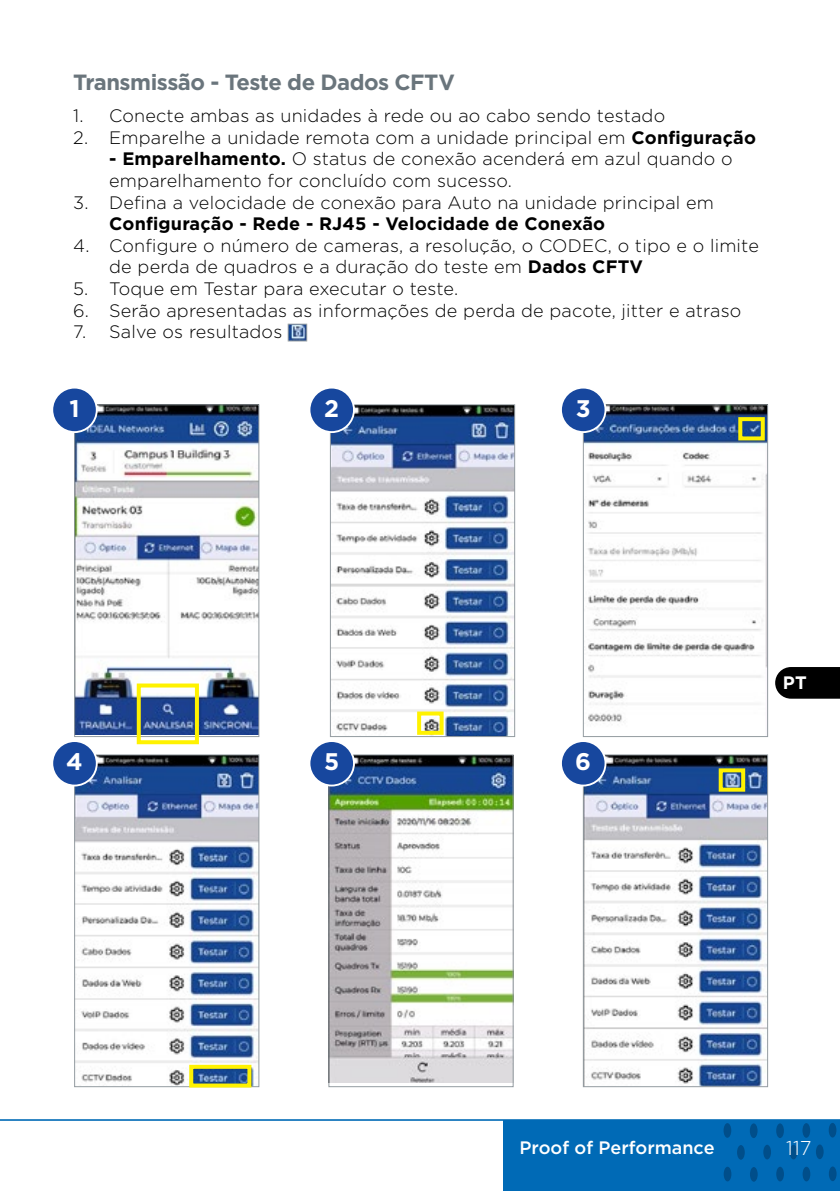
<style>
.page{position:relative;width:840px;height:1191px;background:#fff}
.page>*{position:absolute;margin:0;border:0;box-sizing:border-box;transform-origin:0 0}
.t1{font:700 24px "Gotham";color:#fff}
.t2{font:700 22px "Gotham";letter-spacing:-.025em;color:#6a757c}
.t3{font:300 20px "Gotham";color:#fff}
.t4{font:300 18px/21.6px "Gotham";letter-spacing:.01em;color:#000}
.t5{font:700 18px "Gotham";letter-spacing:.01em;color:#000}
.t6{font:500 18px "Gotham";color:#fff}
.t7{font:700 18px "Gotham";color:#fff}
.s1{font-weight:700}
</style>
<div class="page">
<div style="left:503px;top:1120px;width:336px;height:71px;background:#006ab6"></div>
<div style="left:723px;top:1166px;width:8px;height:15px;background:#004e8a;border-radius:50%"></div>
<div style="left:723px;top:1123px;width:7px;height:14px;background:#004e8a;border-radius:50%"></div>
<div style="left:736px;top:1145px;width:8px;height:14px;background:#004e8a;border-radius:50%"></div>
<div style="left:749px;top:1167px;width:8px;height:14px;background:#004e8a;border-radius:50%"></div>
<svg style="left:762px;top:1144px;width:8px;height:15px"></svg>
<svg style="left:775px;top:1166px;width:8px;height:15px"></svg>
<div style="left:789px;top:1144px;width:8px;height:15px;background:#004e8a;border-radius:50%"></div>
<div style="left:802px;top:1166px;width:7px;height:15px;background:#004e8a;border-radius:50%"></div>
<div style="left:749px;top:1123px;width:8px;height:15px;background:#004e8a;border-radius:50%"></div>
<div style="left:775px;top:1123px;width:8px;height:15px;background:#004e8a;border-radius:50%"></div>
<div style="left:802px;top:1123px;width:7px;height:14px;background:#004e8a;border-radius:50%"></div>
<div style="left:815px;top:1144px;width:8px;height:15px;background:#004e8a;border-radius:50%"></div>
<div style="left:828px;top:1166px;width:8px;height:15px;background:#004e8a;border-radius:50%"></div>
<div style="left:828px;top:1122px;width:7px;height:15px;background:#004e8a;border-radius:50%"></div>
<hr style="left:0;top:1119px;width:839px;height:1px;background:#006ab6">
<img style="left:290px;top:326px;width:14px;height:13px">
<div style="left:288px;top:324px;width:18px;height:17px;border:1px solid #949ca1"></div>
<img style="left:76px;top:407px;width:181px;height:327px">
<div style="left:74px;top:405px;width:185px;height:331px;border:1px solid #949ca1"></div>
<img style="left:332px;top:407px;width:180px;height:327px">
<div style="left:330px;top:405px;width:184px;height:331px;border:1px solid #949ca1"></div>
<img style="left:585px;top:407px;width:180px;height:315px">
<div style="left:583px;top:405px;width:184px;height:331px;border:1px solid #949ca1"></div>
<div style="left:137px;top:683px;width:62px;height:61px;border:4px solid #fff200"></div>
<div style="left:417px;top:711px;width:26px;height:24px;border:4px solid #fff200"></div>
<img style="left:585px;top:757px;width:180px;height:327px">
<div style="left:583px;top:755px;width:184px;height:331px;border:1px solid #949ca1"></div>
<img style="left:330px;top:757px;width:181px;height:325px">
<div style="left:328px;top:755px;width:185px;height:331px;border:1px solid #949ca1"></div>
<div style="left:737px;top:417px;width:27px;height:23px;border:4px solid #fff200"></div>
<div style="left:52px;top:387px;width:45px;height:45px;background:#17479e;border-radius:50%"></div>
<div style="left:51px;top:387px;width:47px;height:46px;border:2px solid #fff;border-radius:50%"></div>
<div style="left:309px;top:387px;width:45px;height:45px;background:#17479e;border-radius:50%"></div>
<div style="left:308px;top:387px;width:47px;height:46px;border:2px solid #fff;border-radius:50%"></div>
<div style="left:560px;top:387px;width:45px;height:45px;background:#17479e;border-radius:50%"></div>
<div style="left:559px;top:387px;width:47px;height:46px;border:2px solid #fff;border-radius:50%"></div>
<div style="left:309px;top:741px;width:45px;height:44px;background:#17479e;border-radius:50%"></div>
<div style="left:308px;top:740px;width:47px;height:46px;border:2px solid #fff;border-radius:50%"></div>
<div style="left:560px;top:741px;width:45px;height:44px;background:#17479e;border-radius:50%"></div>
<div style="left:559px;top:740px;width:47px;height:46px;border:2px solid #fff;border-radius:50%"></div>
<img style="left:76px;top:757px;width:181px;height:327px">
<div style="left:74px;top:755px;width:185px;height:331px;border:1px solid #949ca1"></div>
<div style="left:189px;top:1064px;width:62px;height:23px;border:4px solid #fff200"></div>
<div style="left:52px;top:741px;width:45px;height:44px;background:#17479e;border-radius:50%"></div>
<div style="left:51px;top:740px;width:47px;height:46px;border:2px solid #fff;border-radius:50%"></div>
<div style="left:718px;top:768px;width:26px;height:23px;border:4px solid #fff200"></div>
<div style="left:775px;top:667px;width:64px;height:31px;background:#000"></div>
<p class="t2" style="left:73px;top:67px;width:383px">Transmissão - Teste de Dados CFTV</p>
<p class="t4" style="left:73px;top:104px;width:593px">1. Conecte ambas as unidades à rede ou ao cabo sendo testado</p>
<p class="t4" style="left:73px;top:126px;width:684px">2. Emparelhe a unidade remota com a unidade principal em <span class="s1">Configuração</span></p>
<p class="t4" style="left:109px;top:148px;width:624px"><span class="s1">- Emparelhamento.</span> O status de conexão acenderá em azul quando o emparelhamento for concluído com sucesso.</p>
<p class="t4" style="left:73px;top:191px;width:642px">3. Defina a velocidade de conexão para Auto na unidade principal em</p>
<p class="t5" style="left:109px;top:212px;width:497px">Configuração - Rede - RJ45 - Velocidade de Conexão</p>
<p class="t4" style="left:109px;top:234px;width:650px;text-indent:-36px">4. Configure o número de cameras, a resolução, o CODEC, o tipo e o limite de perda de quadros e a duração do teste em <span class="s1">Dados CFTV</span></p>
<p class="t4" style="left:73px;top:277px;width:386px">5. Toque em Testar para executar o teste.</p>
<p class="t4" style="left:73px;top:299px;width:669px">6. Serão apresentadas as informações de perda de pacote, jitter e atraso</p>
<p class="t4" style="left:73px;top:320px;width:210px">7. Salve os resultados</p>
<h1 class="t1" style="left:69px;top:392px;width:12px">1</h1>
<h1 class="t1" style="left:324px;top:392px;width:16px">2</h1>
<h1 class="t1" style="left:575px;top:392px;width:16px">3</h1>
<h1 class="t1" style="left:66px;top:746px;width:18px">4</h1>
<h1 class="t1" style="left:324px;top:746px;width:17px">5</h1>
<h1 class="t1" style="left:575px;top:746px;width:17px">6</h1>
<p class="t7" style="left:782px;top:671px;width:25px">PT</p>
<p class="t6" style="left:519px;top:1135px;width:196px">Proof of Performance</p>
<p class="t3" style="left:785px;top:1135px;width:27px">117</p>
</div>
